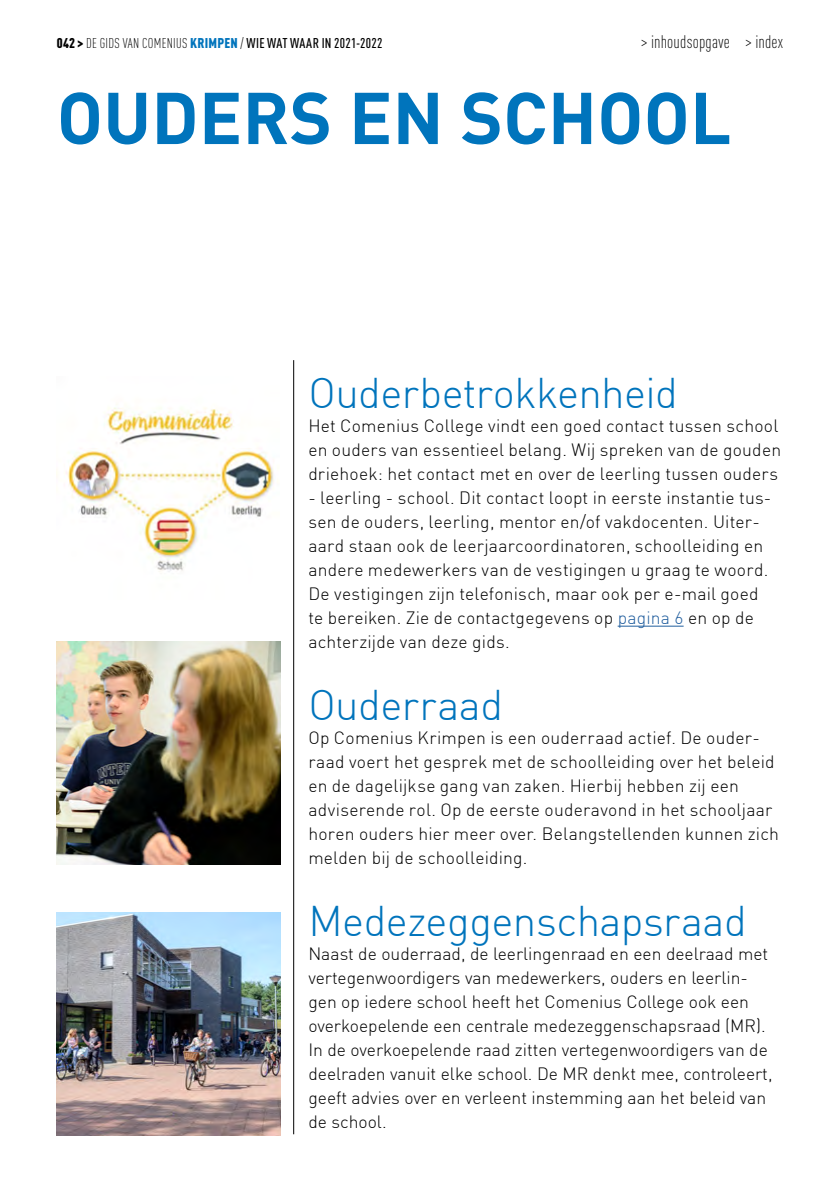
<style>
.page{position:relative;width:840px;height:1191px;background:#fff}
.page>*{position:absolute;margin:0;border:0;box-sizing:border-box;transform-origin:0 0}
.t1{font:700 72px "DIN";color:#0074bc}
.t2{font:300 42px "DIN";letter-spacing:-.015em;color:#0074bc}
.t3{font:300 18px "DIN Cond";letter-spacing:.01em;color:#000}
.t4{font:300 17.6px/24px "DIN";letter-spacing:.01em;color:#000}
.t5{font:500 14px "DIN Cond";letter-spacing:.02em;color:#000}
.s1{font-weight:900}
.s2{font-weight:300}
.s3{font-weight:900;color:#0074bc}
.s4{color:#215e9e}
</style>
<div class="page">
<hr style="left:293px;top:360px;width:1px;height:774px;background:#000">
<img style="left:57px;top:407px;width:217px;height:165px">
<img style="left:57px;top:641px;width:223px;height:223px">
<hr style="left:617px;top:625px;width:66px;height:1px;background:#215e9e">
<img style="left:57px;top:912px;width:223px;height:223px">
<p class="t5" style="left:57px;top:35px;width:327px"><span class="s1">042 &gt;</span> <span class="s2">DE GIDS VAN COMENIUS</span> <span class="s3">KRIMPEN</span> <span class="s2">/</span> WIE WAT WAAR IN 2021-2022</p>
<p class="t3" style="left:640px;top:31px;width:143px">&gt; inhoudsopgave &gt; index</p>
<h1 class="t1" style="left:57px;top:71px;width:675px">OUDERS EN SCHOOL</h1>
<h2 class="t2" style="left:308px;top:367px;width:370px">Ouderbetrokkenheid</h2>
<p class="t4" style="left:308px;top:413px;width:474px">Het Comenius College vindt een goed contact tussen school en ouders van essentieel belang. Wij spreken van de gouden driehoek: het contact met en over de leerling tussen ouders</p>
<p class="t4" style="left:308px;top:485px;width:464px">- leerling - school. Dit contact loopt in eerste instantie tus&shy;sen de ouders, leerling, mentor en/of vakdocenten. Uiter&shy;aard staan ook de leerjaarcoordinatoren, schoolleiding en andere medewerkers van de vestigingen u graag te woord.<br>De vestigingen zijn telefonisch, maar ook per e-mail goed te bereiken. Zie de contactgegevens op <span class="s4">pagina 6</span> en op de achterzijde van deze gids.</p>
<h2 class="t2" style="left:308px;top:679px;width:196px">Ouderraad</h2>
<p class="t4" style="left:308px;top:725px;width:472px">Op Comenius Krimpen is een ouderraad actief. De ouder&shy;raad voert het gesprek met de schoolleiding over het beleid en de dagelijkse gang van zaken. Hierbij hebben zij een adviserende rol. Op de eerste ouderavond in het schooljaar horen ouders hier meer over. Belangstellenden kunnen zich melden bij de schoolleiding.</p>
<h2 class="t2" style="left:308px;top:895px;width:439px">Medezeggenschapsraad</h2>
<p class="t4" style="left:308px;top:941px;width:465px">Naast de ouderraad, de leerlingenraad en een deelraad met vertegenwoordigers van medewerkers, ouders en leerlin&shy;gen op iedere school heeft het Comenius College ook een overkoepelende een centrale medezeggenschapsraad (MR).<br>In de overkoepelende raad zitten vertegenwoordigers van de deelraden vanuit elke school. De MR denkt mee, controleert, geeft advies over en verleent instemming aan het beleid van de school.</p>
</div>
